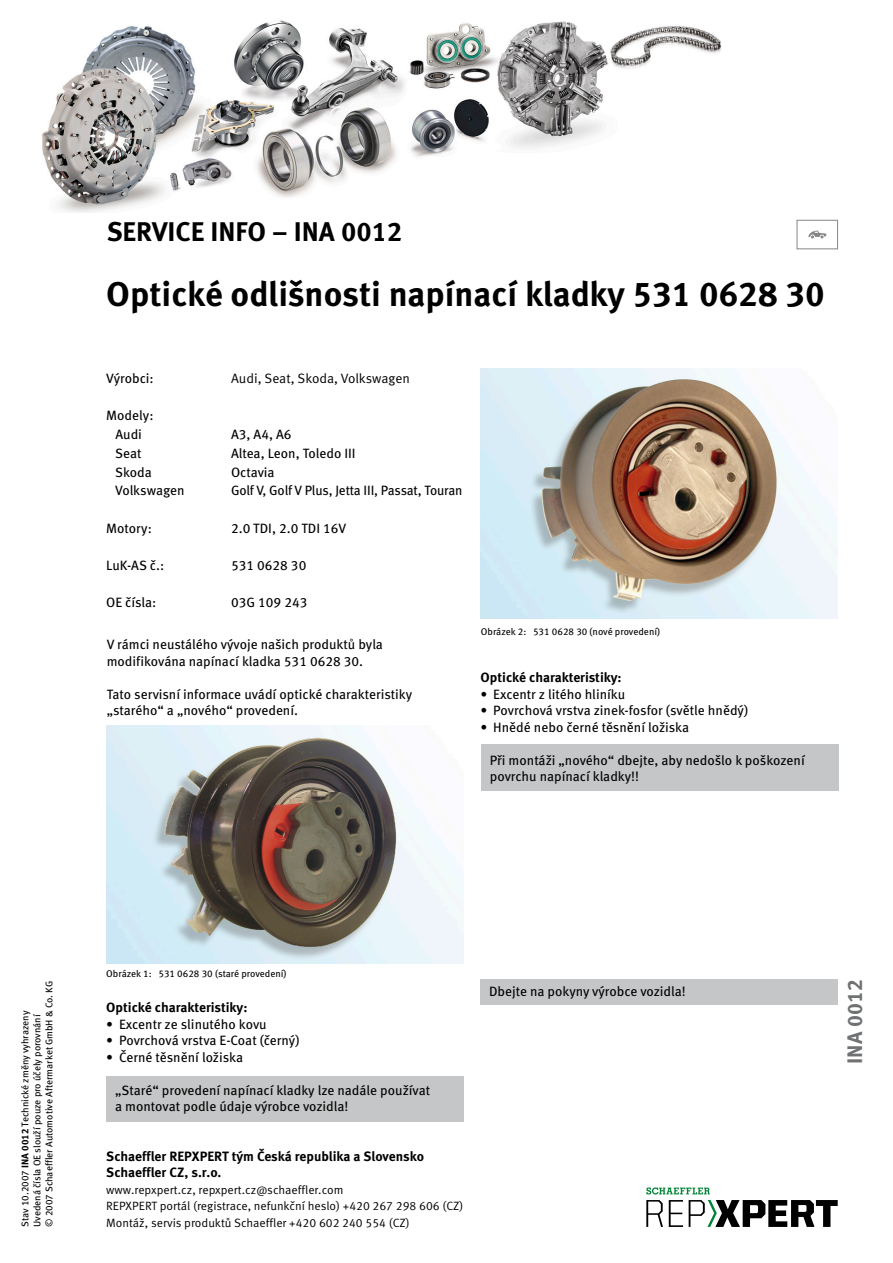
<style>
.page{position:relative;width:893px;height:1263px;background:#fff}
.page>*{position:absolute;margin:0;border:0;box-sizing:border-box;transform-origin:0 0}
.t1{font:700 34.5px "Meta Pro";color:#000}
.t2{font:700 27px "Meta Pro";color:#000}
.t3{font:700 21px "Meta Pro";color:#6f7172}
.t4{font:13.5px/16.5px "Meta Pro";letter-spacing:-.005em;color:#000}
.t5{font:700 13.5px/16.5px "Meta Pro";letter-spacing:-.005em;color:#000}
.t6{font:13.5px "Meta Pro Norm";color:#000}
.t7{font:12px/16.5px "Meta Pro Norm";color:#000}
.t8{font:9.75px/12px "Meta Pro";color:#000}
.s1{font-weight:700}
</style>
<div class="page">
<div style="left:107px;top:1076px;width:357px;height:45px;background:#c5c6c7"></div>
<div style="left:481px;top:744px;width:357px;height:46px;background:#c5c6c7"></div>
<div style="left:480px;top:980px;width:358px;height:25px;background:#c5c6c7"></div>
<div style="left:797px;top:220px;width:41px;height:29px;border:1px solid #868789"></div>
<svg style="left:808px;top:231px;width:18px;height:7px"></svg>
<img style="left:42px;top:20px;width:679px;height:193px">
<svg style="left:646px;top:1200px;width:17px;height:27px"></svg>
<svg style="left:669px;top:1200px;width:14px;height:27px"></svg>
<svg style="left:689px;top:1200px;width:149px;height:27px"></svg>
<svg style="left:646px;top:1187px;width:64px;height:7px"></svg>
<img style="left:106px;top:725px;width:357px;height:238px">
<img style="left:480px;top:369px;width:358px;height:250px">
<h2 class="t2" style="left:107px;top:210px;width:297px">SERVICE INFO – INA 0012</h2>
<h1 class="t1" style="left:106px;top:267px;width:720px">Optické odlišnosti napínací kladky 531 0628 30</h1>
<p class="t4" style="left:106px;top:369px;width:49px">Výrobci:</p>
<p class="t6" style="left:231px;top:368px;width:181px">Audi, Seat, Skoda, Volkswagen</p>
<p class="t4" style="left:106px;top:405px;width:49px;line-height:18.8px;text-align:center">Modely:<br>Audi</p>
<p class="t4" style="left:231px;top:425px;width:62px">A3, A4, A6</p>
<p class="t4" style="left:115px;top:444px;width:28px">Seat</p>
<p class="t4" style="left:231px;top:444px;width:126px">Altea, Leon, Toledo III</p>
<p class="t4" style="left:115px;top:463px;width:38px">Skoda</p>
<p class="t4" style="left:231px;top:463px;width:45px">Octavia</p>
<p class="t4" style="left:115px;top:481px;width:71px">Volkswagen</p>
<p class="t4" style="left:231px;top:481px;width:233px">Golf V, Golf V Plus, Jetta III, Passat, Touran</p>
<p class="t4" style="left:106px;top:519px;width:47px">Motory:</p>
<p class="t4" style="left:231px;top:519px;width:117px">2.0 TDI, 2.0 TDI 16V</p>
<p class="t4" style="left:106px;top:556px;width:59px">LuK-AS č.:</p>
<p class="t4" style="left:231px;top:556px;width:77px">531 0628 30</p>
<p class="t4" style="left:106px;top:593px;width:52px">OE čísla:</p>
<p class="t4" style="left:231px;top:593px;width:78px">03G 109 243</p>
<p class="t4" style="left:107px;top:635px;width:278px">V rámci neustálého vývoje našich produktů byla modifikována napínací kladka 531 0628 30.</p>
<p class="t4" style="left:107px;top:685px;width:307px">Tato servisní informace uvádí optické charakteristiky „starého“ a „nového“ provedení.</p>
<p class="t8" style="left:481px;top:624px;width:181px">Obrázek 2: 531 0628 30 (nové provedení)</p>
<p class="t5" style="left:480px;top:668px;width:143px">Optické charakteristiky:</p>
<p class="t4" style="left:480px;top:685px;width:146px">• Excentr z litého hliníku</p>
<p class="t4" style="left:480px;top:701px;width:269px">• Povrchová vrstva zinek-fosfor (světle hnědý)</p>
<p class="t4" style="left:480px;top:718px;width:210px">• Hnědé nebo černé těsnění ložiska</p>
<p class="t4" style="left:490px;top:751px;width:316px">Při montáži „nového“ dbejte, aby nedošlo k poškození povrchu napínací kladky!!</p>
<p class="t8" style="left:31px;top:1227px;width:248px;rotate:-90deg">Uvedená čísla OE slouží pouze pro účely porovnání<br>© 2007 Schaeffler Automotive Aftermarket GmbH &amp; Co. KG</p>
<p class="t8" style="left:19px;top:1227px;width:218px;rotate:-90deg">Stav 10.2007 <span class="s1">INA 0012</span> Technické změny vyhrazeny</p>
<p class="t8" style="left:106px;top:967px;width:182px">Obrázek 1: 531 0628 30 (staré provedení)</p>
<p class="t5" style="left:106px;top:998px;width:143px">Optické charakteristiky:</p>
<p class="t4" style="left:106px;top:1015px;width:162px">• Excentr ze slinutého kovu</p>
<p class="t4" style="left:106px;top:1031px;width:195px">• Povrchová vrstva E-Coat (černý)</p>
<p class="t4" style="left:106px;top:1048px;width:138px">• Černé těsnění ložiska</p>
<p class="t4" style="left:115px;top:1081px;width:317px">„Staré“ provedení napínací kladky lze nadále používat a montovat podle údaje výrobce vozidla!</p>
<p class="t5" style="left:106px;top:1147px;width:319px">Schaeffler REPXPERT tým Česká republika a Slovensko<br>Schaeffler CZ, s.r.o.</p>
<p class="t7" style="left:106px;top:1181px;width:359px">www.repxpert.cz, repxpert.cz@schaeffler.com<br>REPXPERT portál (registrace, nefunkční heslo) +420 267 298 606 (CZ)</p>
<p class="t7" style="left:106px;top:1214px;width:305px">Montáž, servis produktů Schaeffler +420 602 240 554 (CZ)</p>
<p class="t4" style="left:489px;top:982px;width:198px">Dbejte na pokyny výrobce vozidla!</p>
<h3 class="t3" style="left:838px;top:1064px;width:86px;rotate:-90deg">INA 0012</h3>
</div>
